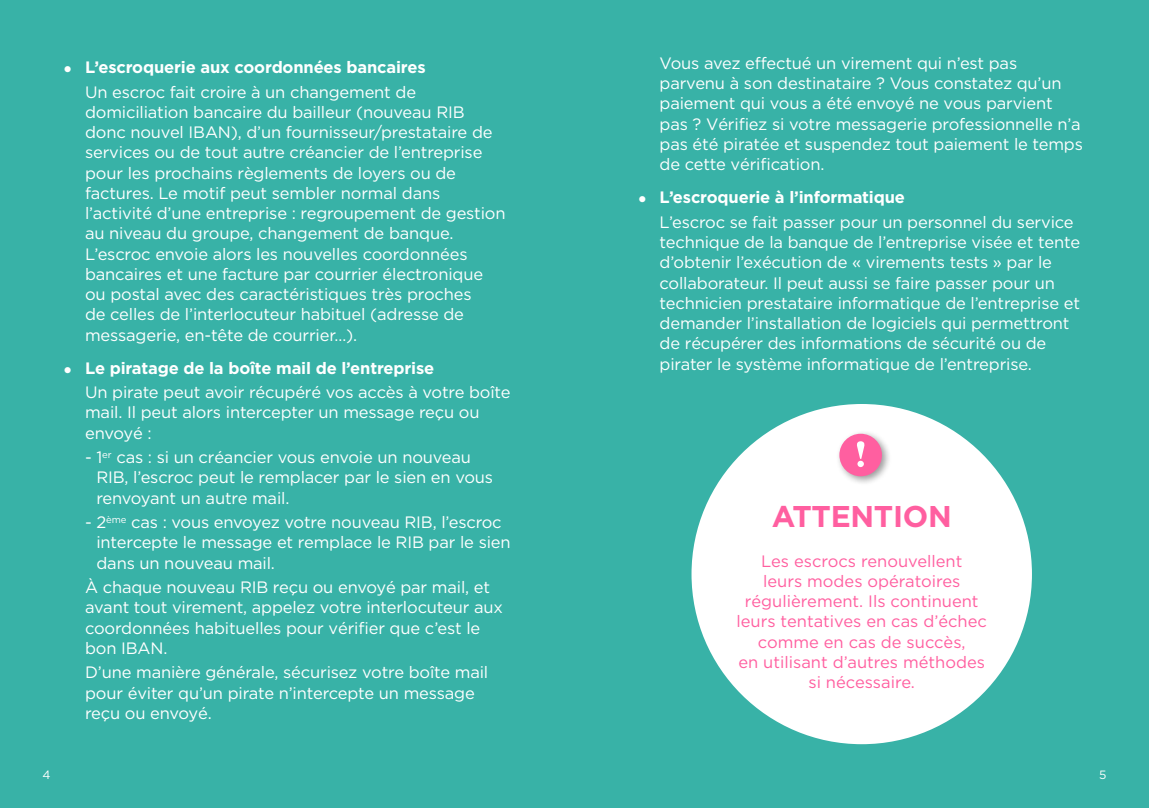
<style>
.page{position:relative;width:1149px;height:808px;background:#fff}
.page>*{position:absolute;margin:0;border:0;box-sizing:border-box;transform-origin:0 0}
.H3_-_attention{font:700 30px "Gotham HTF";letter-spacing:-.01em;color:#ff5fa0}
.texte_intro{font:16.5px/20.2px "Gotham HTF";letter-spacing:-.01em;color:#fff}
.Texte_attention{font:16.5px/20.2px "Gotham HTF";color:#ff5fa0;text-align:center}
.texte_intro-2{font:700 16.5px "Gotham HTF";letter-spacing:-.01em;color:#fff}
.t1{font:12px "Gotham HTF";color:#fff}
</style>
<div class="page">
<div style="left:0;top:0;width:1148px;height:808px;background:#38b2a7"></div>
<div style="left:691px;top:404px;width:340px;height:340px;background:#fff;border-radius:50%"></div>
<div style="left:835px;top:430px;width:56px;height:56px;background:#000;opacity:.4"></div>
<div style="left:839px;top:434px;width:42px;height:42px;background:#ff5fa0;border-radius:50%"></div>
<svg style="left:857px;top:441px;width:7px;height:26px"></svg>
<p class="texte_intro-2" style="left:85px;top:58px;width:342px">L’escroquerie aux coordonnées bancaires</p>
<p class="texte_intro" style="left:85px;top:81px;width:422px">Un escroc fait croire à un changement de domiciliation bancaire du bailleur (nouveau RIB donc nouvel IBAN), d’un fournisseur/prestataire de services ou de tout autre créancier de l’entreprise pour les prochains règlements de loyers ou de factures. Le motif peut sembler normal dans l’activité d’une entreprise : regroupement de gestion au niveau du groupe, changement de banque.<br>L’escroc envoie alors les nouvelles coordonnées bancaires et une facture par courrier électronique ou postal avec des caractéristiques très proches<br>de celles de l’interlocuteur habituel (adresse de messagerie, en-tête de courrier…).</p>
<p class="texte_intro-2" style="left:85px;top:358px;width:350px">Le piratage de la boîte mail de l’entreprise</p>
<p class="texte_intro" style="left:85px;top:382px;width:427px">Un pirate peut avoir récupéré vos accès à votre boîte mail. Il peut alors intercepter un message reçu ou envoyé :</p>
<p class="texte_intro" style="left:96px;top:447px;width:398px;text-indent:-11px">- 1<sup>er</sup> cas : si un créancier vous envoie un nouveau<br>RIB, l’escroc peut le remplacer par le sien en vous renvoyant un autre mail.</p>
<p class="texte_intro" style="left:96px;top:512px;width:415px;text-indent:-11px">- 2<sup>ème</sup> cas : vous envoyez votre nouveau RIB, l’escroc intercepte le message et remplace le RIB par le sien dans un nouveau mail.</p>
<p class="texte_intro" style="left:85px;top:577px;width:419px">À chaque nouveau RIB reçu ou envoyé par mail, et avant tout virement, appelez votre interlocuteur aux coordonnées habituelles pour vérifier que c’est le bon IBAN.</p>
<p class="texte_intro" style="left:85px;top:662px;width:404px">D’une manière générale, sécurisez votre boîte mail pour éviter qu’un pirate n’intercepte un message reçu ou envoyé.</p>
<p class="texte_intro" style="left:659px;top:53px;width:425px">Vous avez effectué un virement qui n’est pas parvenu à son destinataire ? Vous constatez qu’un paiement qui vous a été envoyé ne vous parvient pas ? Vérifiez si votre messagerie professionnelle n’a pas été piratée et suspendez tout paiement le temps de cette vérification.</p>
<p class="texte_intro-2" style="left:659px;top:188px;width:247px">L’escroquerie à l’informatique</p>
<p class="texte_intro" style="left:659px;top:212px;width:422px">L’escroc se fait passer pour un personnel du service technique de la banque de l’entreprise visée et tente d’obtenir l’exécution de « virements tests » par le collaborateur. Il peut aussi se faire passer pour un technicien prestataire informatique de l’entreprise et demander l’installation de logiciels qui permettront de récupérer des informations de sécurité ou de pirater le système informatique de l’entreprise.</p>
<h3 class="H3_-_attention" style="left:771px;top:499px;width:181px">ATTENTION</h3>
<p class="Texte_attention" style="left:736px;top:550px;width:252px">Les escrocs renouvellent<br>leurs modes opératoires régulièrement. Ils continuent leurs tentatives en cas d’échec comme en cas de succès,<br>en utilisant d’autres méthodes si nécessaire.</p>
<p class="t1" style="left:43px;top:768px;width:10px">4</p>
<p class="t1" style="left:1098px;top:768px;width:9px">5</p>
</div>
